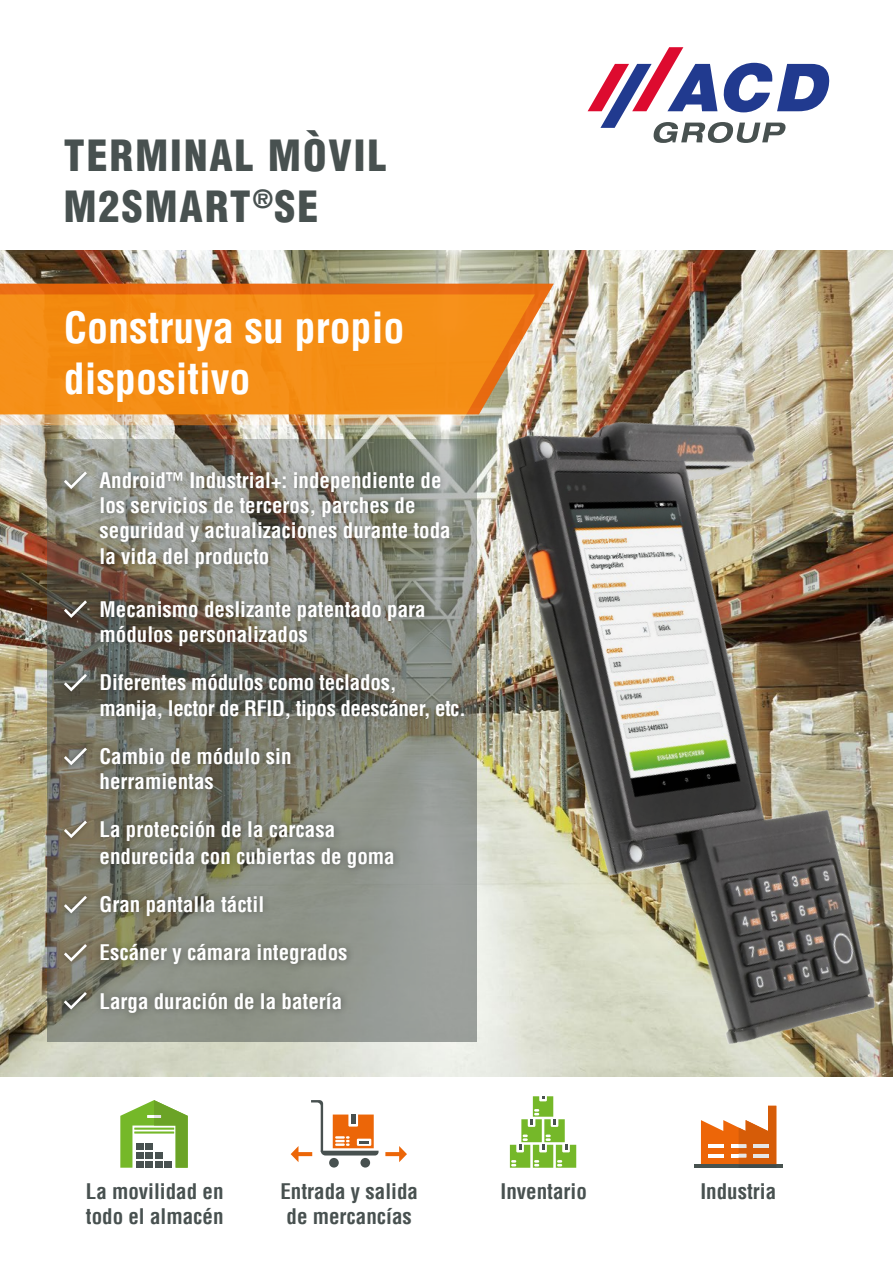
<style>
.page{position:relative;width:893px;height:1263px;background:#fff}
.page>*{position:absolute;margin:0;border:0;box-sizing:border-box;transform-origin:0 0}
.t1{font:700 condensed 42px/50.4px "Helvetica LT Std";color:#fff}
.t2{font:900 condensed 42px/51px "Helvetica LT Std";letter-spacing:.05em;color:#485150}
.t3{font:700 condensed 21px/25.2px "Helvetica LT";color:#fff}
.t4{font:700 condensed 21px/25.2px "Helvetica LT";color:#485150}
.t5{font:700 condensed 21px/25.2px "Helvetica LT";letter-spacing:-.02em;color:#fff}
</style>
<div class="page">
<img style="left:0;top:251px;width:893px;height:825px">
<img style="left:161px;top:293px;width:732px;height:784px">
<img style="left:48px;top:440px;width:429px;height:601px">
<div style="left:59px;top:595px;width:33px;height:28px;background:#000;opacity:.4"></div>
<svg style="left:64px;top:600px;width:23px;height:18px"></svg>
<div style="left:93px;top:593px;width:339px;height:60px;background:#000;opacity:.4"></div>
<div style="left:59px;top:669px;width:33px;height:28px;background:#000;opacity:.4"></div>
<svg style="left:64px;top:674px;width:23px;height:17px"></svg>
<div style="left:93px;top:667px;width:378px;height:60px;background:#000;opacity:.4"></div>
<div style="left:59px;top:815px;width:33px;height:28px;background:#000;opacity:.4"></div>
<svg style="left:64px;top:820px;width:23px;height:18px"></svg>
<div style="left:93px;top:813px;width:309px;height:63px;background:#000;opacity:.4"></div>
<div style="left:59px;top:890px;width:33px;height:29px;background:#000;opacity:.4"></div>
<svg style="left:64px;top:896px;width:23px;height:17px"></svg>
<div style="left:93px;top:888px;width:178px;height:36px;background:#000;opacity:.4"></div>
<div style="left:59px;top:742px;width:33px;height:28px;background:#000;opacity:.4"></div>
<svg style="left:64px;top:748px;width:23px;height:17px"></svg>
<div style="left:93px;top:740px;width:205px;height:57px;background:#000;opacity:.4"></div>
<div style="left:59px;top:939px;width:33px;height:28px;background:#000;opacity:.4"></div>
<svg style="left:64px;top:944px;width:23px;height:18px"></svg>
<div style="left:93px;top:937px;width:262px;height:35px;background:#000;opacity:.4"></div>
<div style="left:59px;top:987px;width:33px;height:28px;background:#000;opacity:.4"></div>
<svg style="left:64px;top:992px;width:23px;height:17px"></svg>
<div style="left:93px;top:985px;width:256px;height:35px;background:#000;opacity:.4"></div>
<div style="left:59px;top:466px;width:33px;height:28px;background:#000;opacity:.4"></div>
<svg style="left:64px;top:471px;width:23px;height:18px"></svg>
<div style="left:93px;top:464px;width:365px;height:111px;background:#000;opacity:.4"></div>
<img style="left:0;top:284px;width:554px;height:130px">
<svg style="left:0;top:294px;width:535px;height:131px;background:#f09326"></svg>
<svg style="left:385px;top:1146px;width:22px;height:16px"></svg>
<svg style="left:291px;top:1100px;width:88px;height:62px"></svg>
<div style="left:360px;top:1158px;width:10px;height:9px;background:#485150;border-radius:50%"></div>
<div style="left:329px;top:1158px;width:10px;height:9px;background:#485150;border-radius:50%"></div>
<svg style="left:120px;top:1100px;width:68px;height:68px"></svg>
<svg style="left:510px;top:1096px;width:66px;height:72px"></svg>
<hr style="left:694px;top:1164px;width:89px;height:4px;background:#47524f">
<svg style="left:701px;top:1106px;width:75px;height:59px"></svg>
<svg style="left:588px;top:47px;width:242px;height:96px"></svg>
<h1 class="t2" style="left:64px;top:129px;width:324px">TERMINAL MÒVIL<br>M2SMART<sup>®</sup>SE</h1>
<h1 class="t1" style="left:64px;top:302px;width:342px">Construya su propio dispositivo</h1>
<p class="t3" style="left:100px;top:468px;width:353px">Android™ Industrial+: independiente de los servicios de terceros, parches de seguridad y actualizaciones durante toda la vida del producto</p>
<p class="t3" style="left:100px;top:596px;width:328px">Mecanismo deslizante patentado para módulos personalizados</p>
<p class="t5" style="left:100px;top:670px;width:368px">Diferentes módulos como teclados, manija, lector de RFID, tipos deescáner, etc.</p>
<p class="t3" style="left:100px;top:744px;width:193px">Cambio de módulo sin herramientas</p>
<p class="t3" style="left:100px;top:816px;width:297px;line-height:27px">La protección de la carcasa endurecida con cubiertas de goma</p>
<p class="t3" style="left:100px;top:892px;width:166px">Gran pantalla táctil</p>
<p class="t3" style="left:100px;top:940px;width:249px">Escáner y cámara integrados</p>
<p class="t3" style="left:100px;top:988px;width:244px">Larga duración de la batería</p>
<p class="t4" style="left:86px;top:1179px;width:139px">La movilidad en todo el almacén</p>
<p class="t4" style="left:280px;top:1179px;width:139px">Entrada y salida de mercancías</p>
<p class="t4" style="left:501px;top:1179px;width:88px">Inventario</p>
<p class="t4" style="left:700px;top:1179px;width:77px">Industria</p>
</div>
